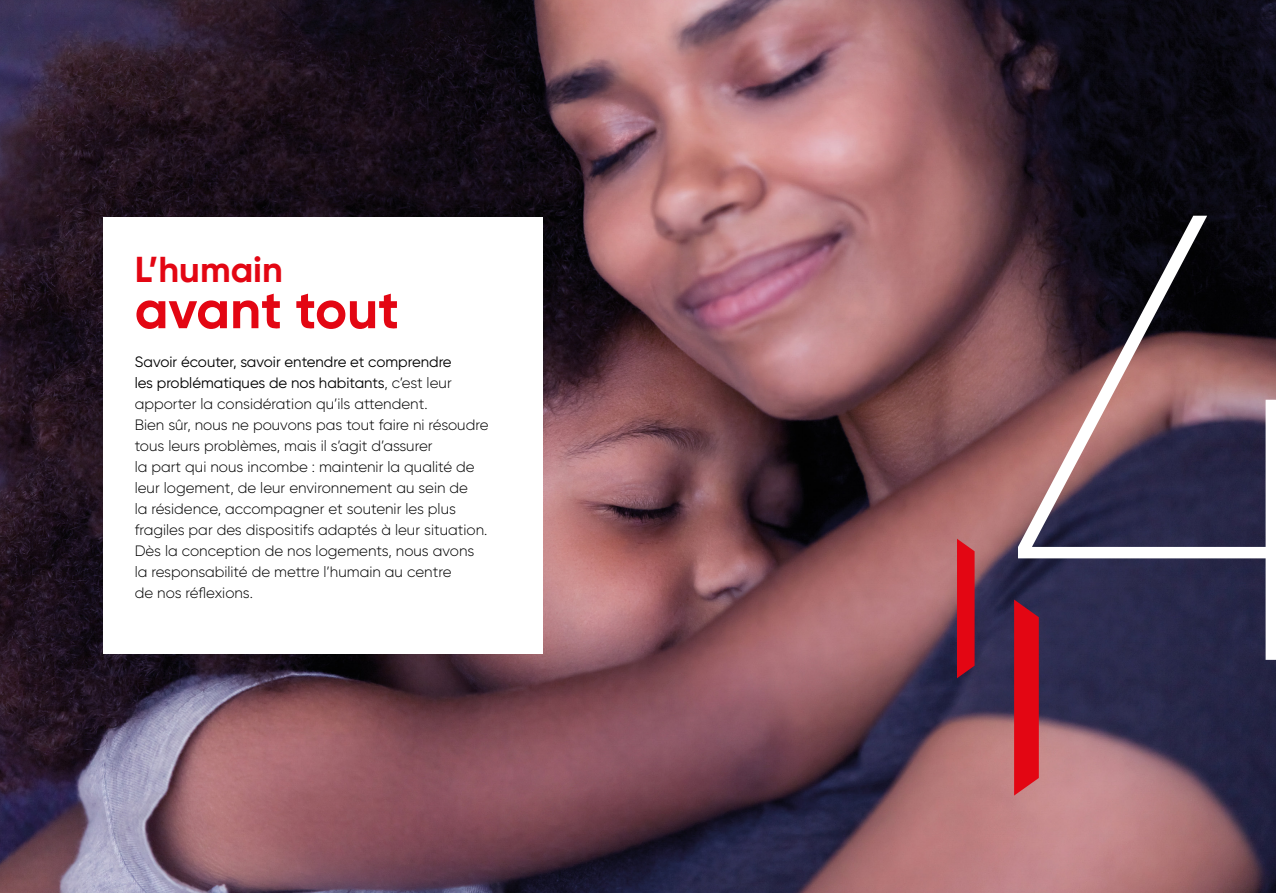
<style>
.page{position:relative;width:1276px;height:893px;background:#fff}
.page>*{position:absolute;margin:0;border:0;box-sizing:border-box;transform-origin:0 0}
.t1{font:100 634.5px "Gilroy";color:#fff}
.t2{font:700 54px "Gilroy";color:#e30613}
.t3{font:700 36px "Gilroy";color:#e30613}
.t4{font:300 15px/21px "Gilroy";color:#000}
.s1{font-weight:400}
</style>
<div class="page">
<img style="left:0;top:0;width:1276px;height:893px">
<svg style="left:1014px;top:600px;width:24px;height:196px;background:#d90d1b"></svg>
<svg style="left:957px;top:539px;width:17px;height:139px;background:#d90c19"></svg>
<div style="left:103px;top:217px;width:440px;height:436px;background:#fff"></div>
<h3 class="t3" style="left:135px;top:247px;width:150px">L’humain</h3>
<h2 class="t2" style="left:135px;top:276px;width:266px">avant tout</h2>
<p class="t4" style="left:135px;top:351px;width:355px"><span class="s1">Savoir écouter, savoir entendre et comprendre<br>les problématiques de nos habitants</span>, c’est leur apporter la considération qu’ils attendent.<br>Bien sûr, nous ne pouvons pas tout faire ni résoudre tous leurs problèmes, mais il s’agit d’assurer<br>la part qui nous incombe : maintenir la qualité de leur logement, de leur environnement au sein de<br>la résidence, accompagner et soutenir les plus fragiles par des dispositifs adaptés à leur situation.<br>Dès la conception de nos logements, nous avons la responsabilité de mettre l’humain au centre<br>de nos réflexions.</p>
<h1 class="t1" style="left:996px;top:51px;width:357px">4</h1>
</div>
